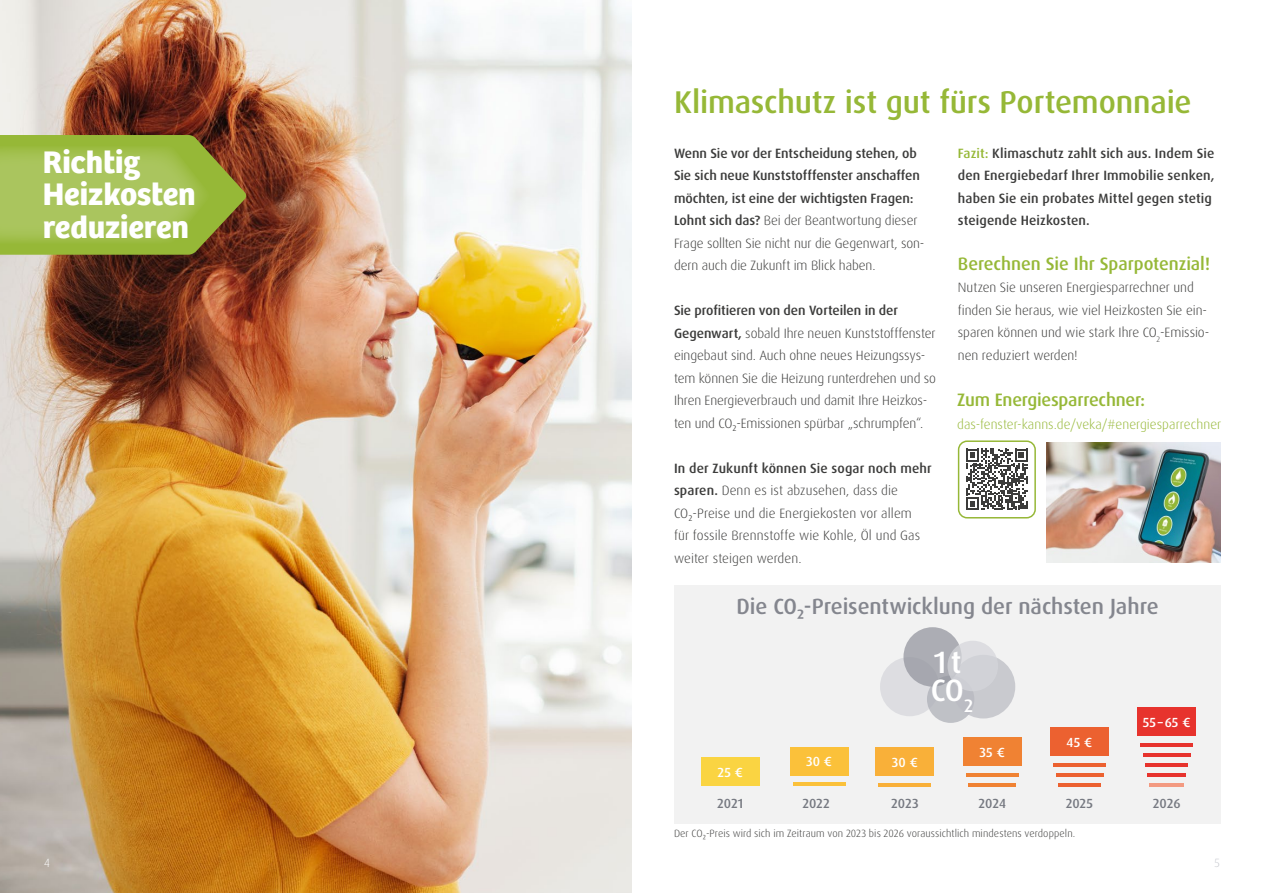
<style>
.page{position:relative;width:1263px;height:893px;background:#fff}
.page>*{position:absolute;margin:0;border:0;box-sizing:border-box;transform-origin:0 0}
.t1{font:700 32.4px/32.4px "Bree";letter-spacing:-.005em;color:#fff}
.t2{font:500 31.5px "Dax Pro";letter-spacing:-.005em;color:#96b837}
.t3{font:500 30.9px/28.5px "Dax Pro";color:#fff}
.t4{font:500 22.05px "Dax Pro";letter-spacing:-.005em;color:#84868e}
.t5{font:500 18px "Dax Pro";letter-spacing:-.01em;color:#96b837}
.t6{font:300 13.5px/22.5px "Dax Pro";letter-spacing:-.005em;color:#3c3c3b}
.t7{font:500 13.5px/22.5px "Dax Pro";letter-spacing:.005em;color:#3c3c3b}
.t8{font:300 13.5px "Dax Pro";color:#96b837}
.t9{font:500 13.2px "Dax Pro";letter-spacing:.005em;color:#767981}
.t10{font:500 13.2px "Dax Pro";letter-spacing:.01em;color:#fff}
.t11{font:300 12px "Dax Pro";color:#c7c9cf}
.t12{font:300 12px "Dax Pro";color:#fff}
.t13{font:300 10.5px "Dax Pro";letter-spacing:.005em;color:#3c3c3b}
.s1{color:#96b837}
.s2{font-weight:300}
.s3{font-weight:500}
</style>
<div class="page">
<img style="left:0;top:0;width:631px;height:893px">
<svg style="left:0;top:135px;width:247px;height:120px;background:#9caf48"></svg>
<svg style="left:966px;top:449px;width:62px;height:61px"></svg>
<div style="left:958px;top:440px;width:78px;height:78px;border:2px solid #96b837;border-radius:9px"></div>
<img style="left:1047px;top:442px;width:174px;height:120px">
<div style="left:674px;top:585px;width:547px;height:238px;background:#f2f2f2"></div>
<div style="left:880px;top:657px;width:59px;height:59px;background:#dddde1;border-radius:50%"></div>
<div style="left:927px;top:675px;width:47px;height:48px;background:#bfc1c6;border-radius:50%"></div>
<div style="left:951px;top:655px;width:64px;height:63px;background:linear-gradient(to right,#bbbcc3,#cdced3);border-radius:50%"></div>
<div style="left:903px;top:627px;width:59px;height:60px;background:linear-gradient(to bottom,#b0b0b7,#a6a7af);border-radius:50%"></div>
<div style="left:947px;top:641px;width:51px;height:50px;background:#d5d6db;border-radius:50%"></div>
<div style="left:701px;top:757px;width:58px;height:29px;background:#fad442"></div>
<div style="left:790px;top:747px;width:58px;height:29px;background:#fbc13a"></div>
<hr style="left:793px;top:782px;width:52px;height:4px;background:#fbc13a">
<div style="left:876px;top:747px;width:58px;height:29px;background:#f9b039"></div>
<hr style="left:878px;top:783px;width:53px;height:3px;background:#f9b039">
<div style="left:963px;top:737px;width:58px;height:29px;background:#f08233"></div>
<hr style="left:966px;top:773px;width:52px;height:3px;background:#f08233">
<hr style="left:968px;top:783px;width:48px;height:3px;background:#f08233">
<div style="left:1050px;top:727px;width:59px;height:29px;background:#ec6130"></div>
<hr style="left:1053px;top:763px;width:53px;height:3px;background:#ec6130">
<hr style="left:1056px;top:773px;width:47px;height:3px;background:#ec6130">
<hr style="left:1058px;top:783px;width:43px;height:3px;background:#ec6130">
<div style="left:1137px;top:707px;width:59px;height:29px;background:#e7332d"></div>
<hr style="left:1140px;top:743px;width:53px;height:3px;background:#e7332d">
<hr style="left:1143px;top:753px;width:47px;height:3px;background:#e7332d">
<hr style="left:1145px;top:763px;width:43px;height:3px;background:#e7332d">
<hr style="left:1147px;top:773px;width:39px;height:3px;background:#e7332d">
<hr style="left:1149px;top:783px;width:35px;height:3px;background:#f39a81">
<h2 class="t2" style="left:674px;top:82px;width:519px">Klimaschutz ist gut fürs Portemonnaie</h2>
<p class="t7" style="left:958px;top:142px;width:258px"><span class="s1">Fazit:</span> Klimaschutz zahlt sich aus. Indem Sie den Energiebedarf Ihrer Immobilie senken, haben Sie ein probates Mittel gegen stetig steigende Heizkosten.</p>
<h1 class="t1" style="left:43px;top:143px;width:154px">Richtig<br>Heizkosten reduzieren</h1>
<p class="t7" style="left:674px;top:142px;width:252px">Wenn Sie vor der Entscheidung stehen, ob Sie sich neue Kunststofffenster anschaffen möchten, ist eine der wichtigsten Fragen:<br>Lohnt sich das? <span class="s2">Bei der Beantwortung dieser Frage sollten Sie nicht nur die Gegenwart, son&shy;dern auch die Zukunft im Blick haben.</span></p>
<p class="t6" style="left:674px;top:299px;width:264px"><span class="s3">Sie profitieren von den Vorteilen in der Gegenwart,</span> sobald Ihre neuen Kunststofffenster eingebaut sind. Auch ohne neues Heizungssys&shy;tem können Sie die Heizung runterdrehen und so Ihren Energieverbrauch und damit Ihre Heizkos&shy;ten und CO₂-Emissionen spürbar „schrumpfen“.</p>
<p class="t6" style="left:674px;top:457px;width:259px"><span class="s3">In der Zukunft können Sie sogar noch mehr sparen.</span> Denn es ist abzusehen, dass die CO₂-Preise und die Energiekosten vor allem<br>für fossile Brennstoffe wie Kohle, Öl und Gas weiter steigen werden.</p>
<h3 class="t5" style="left:958px;top:252px;width:254px">Berechnen Sie Ihr Sparpotenzial!</h3>
<p class="t6" style="left:958px;top:276px;width:253px">Nutzen Sie unseren Energiesparrechner und finden Sie heraus, wie viel Heizkosten Sie ein&shy;sparen können und wie stark Ihre CO<sub>2</sub>-Emissio&shy;nen reduziert werden!</p>
<h3 class="t5" style="left:957px;top:388px;width:189px">Zum Energiesparrechner:</h3>
<p class="t8" style="left:957px;top:415px;width:265px">das-fenster-kanns.de/veka/#energiesparrechner</p>
<h3 class="t4" style="left:736px;top:592px;width:424px">Die CO₂-Preisentwicklung der nächsten Jahre</h3>
<h3 class="t3" style="left:931px;top:648px;width:44px">1t<br>CO<sub>2</sub></h3>
<p class="t12" style="left:44px;top:855px;width:7px">4</p>
<p class="t10" style="left:717px;top:764px;width:27px">25 €</p>
<p class="t9" style="left:717px;top:795px;width:28px">2021</p>
<p class="t10" style="left:806px;top:753px;width:28px">30 €</p>
<p class="t9" style="left:802px;top:795px;width:29px">2022</p>
<p class="t10" style="left:892px;top:754px;width:28px">30 €</p>
<p class="t9" style="left:891px;top:795px;width:29px">2023</p>
<p class="t10" style="left:979px;top:744px;width:27px">35 €</p>
<p class="t9" style="left:978px;top:795px;width:29px">2024</p>
<p class="t10" style="left:1066px;top:734px;width:27px">45 €</p>
<p class="t9" style="left:1066px;top:795px;width:29px">2025</p>
<p class="t13" style="left:674px;top:827px;width:403px">Der CO₂-Preis wird sich im Zeitraum von 2023 bis 2026 voraussichtlich mindestens verdoppeln.</p>
<p class="t10" style="left:1143px;top:714px;width:49px">55–65 €</p>
<p class="t9" style="left:1153px;top:795px;width:29px">2026</p>
<p class="t11" style="left:1214px;top:855px;width:7px">5</p>
</div>
